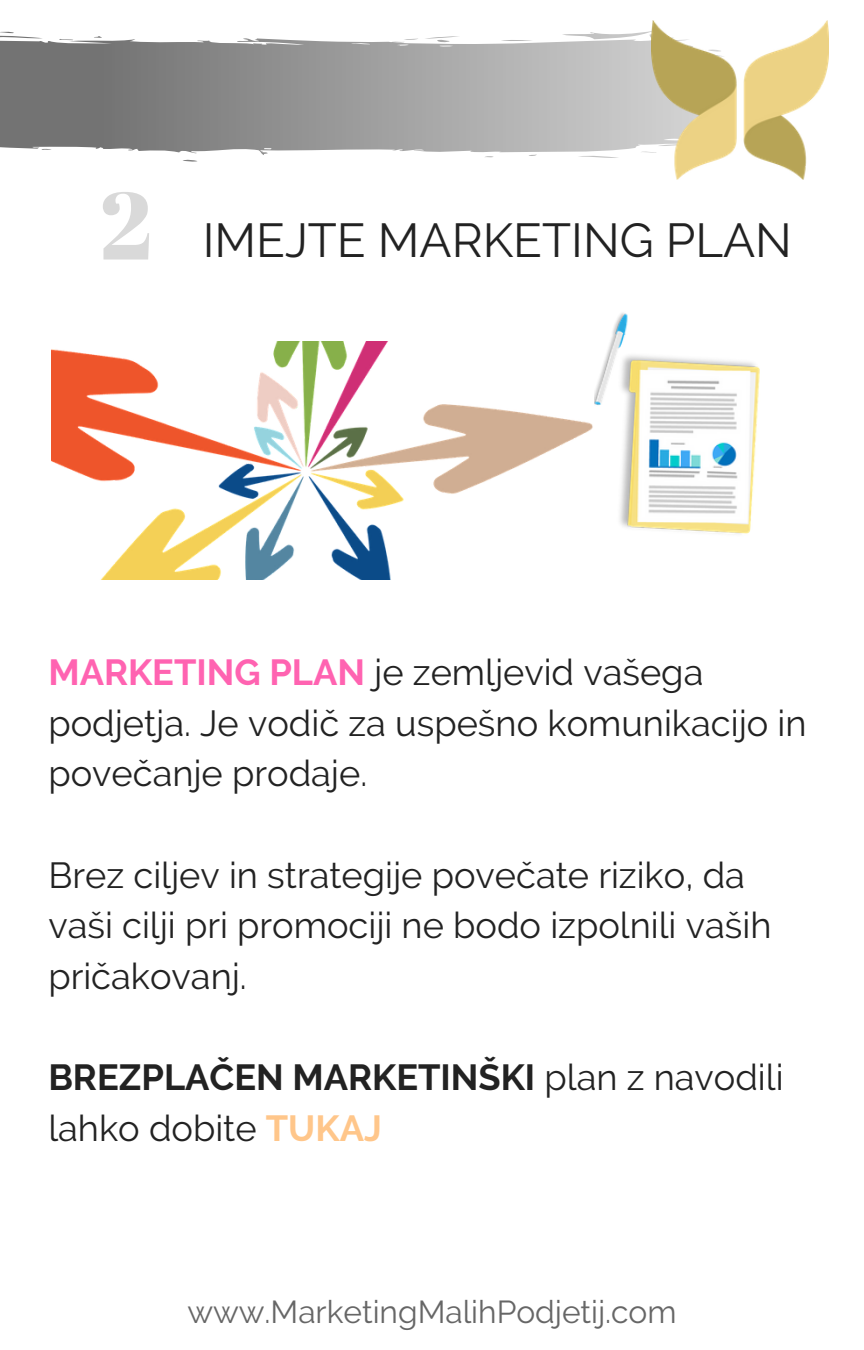
<style>
.page{position:relative;width:864px;height:1350px;background:#fff}
.page>*{position:absolute;margin:0;border:0;box-sizing:border-box;transform-origin:0 0}
.t1{font:95.17px "Abril Fatface";color:#d9d9d9}
.t2{font:47.48px "Raleway";color:#222}
.t3{font:36.23px "Raleway";color:#222}
.t4{font:700 36.23px "Raleway";color:#222}
.t5{font:31.72px "Raleway";color:#666}
.s1{font-weight:700;color:#ff63b1}
.s2{font-weight:400}
.s3{font-weight:700;color:#ffc68a}
</style>
<div class="page">
<svg style="left:0;top:27px;width:652px;height:135px"></svg>
<img style="left:51px;top:341px;width:542px;height:238px">
<img style="left:594px;top:313px;width:166px;height:221px">
<img style="left:652px;top:21px;width:177px;height:158px">
<p class="t1" style="left:99px;top:159px;width:54px">2</p>
<p class="t2" style="left:203px;top:212px;width:591px">IMEJTE MARKETING PLAN</p>
<p class="t3" style="left:48px;top:651px;width:657px"><span class="s1">MARKETING PLAN</span> je zemljevid vašega</p>
<p class="t3" style="left:48px;top:702px;width:760px">podjetja. Je vodič za uspešno komunikacijo in</p>
<p class="t3" style="left:48px;top:752px;width:320px">povečanje prodaje.</p>
<p class="t3" style="left:48px;top:854px;width:698px">Brez ciljev in strategije povečate riziko, da</p>
<p class="t3" style="left:48px;top:904px;width:725px">vaši cilji pri promociji ne bodo izpolnili vaših</p>
<p class="t3" style="left:48px;top:955px;width:200px">pričakovanj.</p>
<p class="t4" style="left:48px;top:1056px;width:737px">BREZPLAČEN MARKETINŠKI <span class="s2">plan z navodili</span></p>
<p class="t3" style="left:48px;top:1107px;width:335px">lahko dobite <span class="s3">TUKAJ</span></p>
<p class="t5" style="left:187px;top:1293px;width:491px">www.MarketingMalihPodjetij.com</p>
</div>
